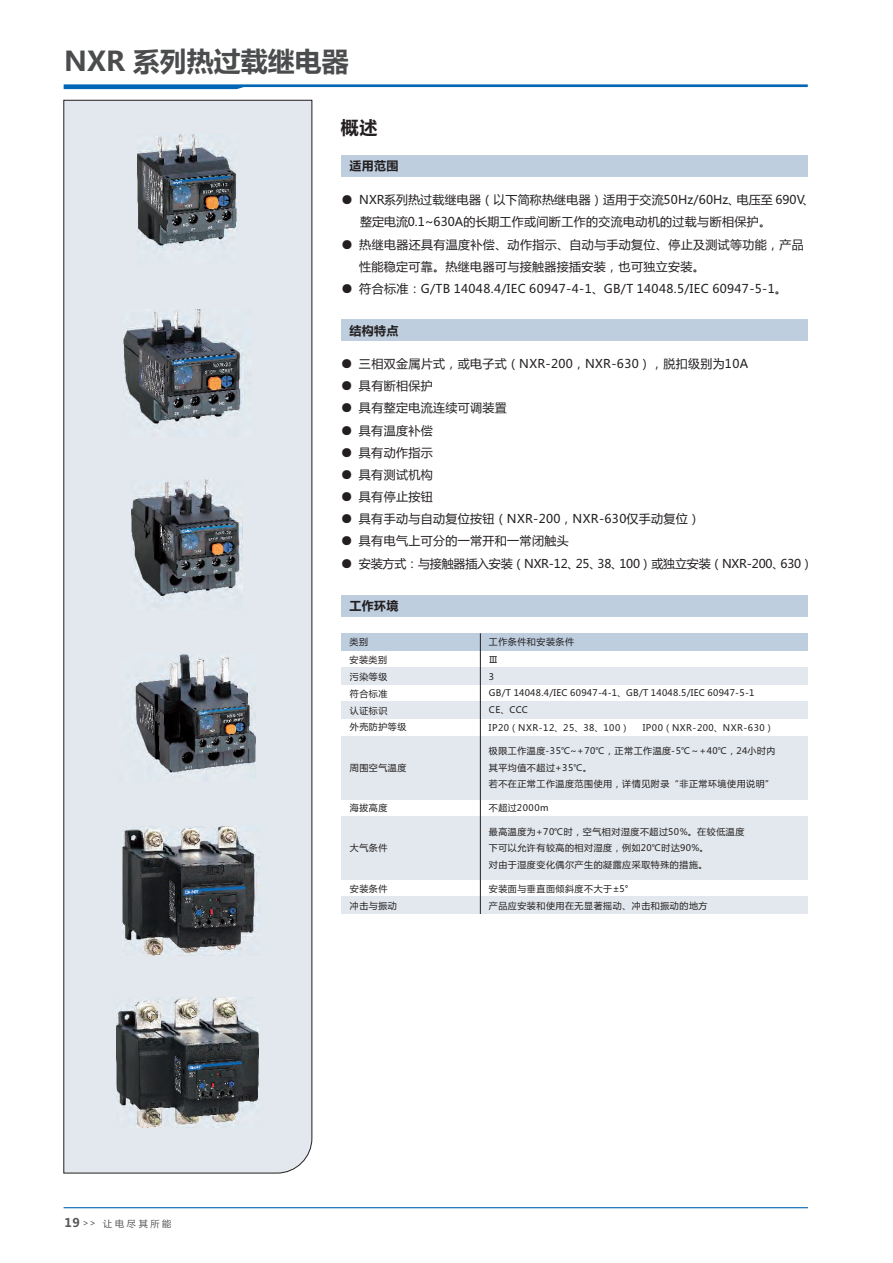
<style>
.page{position:relative;width:893px;height:1263px;background:#fff}
.page>*{position:absolute;margin:0;border:0;box-sizing:border-box;transform-origin:0 0}
.t1{font:700 27px "Microsoft Ya Hei";color:#4b4c4d}
.t2{font:700 18px "Microsoft Ya Hei";color:#231f20}
.t3{font:12px/22.2px "Microsoft Ya Hei";letter-spacing:.03em;color:#231f20}
.t4{font:12px/22.2px "Sim Sun";color:#231f20;text-align:justify}
.t5{font:700 12px "Microsoft Ya Hei";letter-spacing:.03em;color:#231f20}
.t6{font:9.15px "Microsoft Ya Hei";color:#57585a}
.t7{font:9px/16.8px "Microsoft Ya Hei";letter-spacing:.06em;color:#231f20}
.t8{font:9px/17px "Microsoft Ya Hei";letter-spacing:.03em;color:#231f20}
.s1{font-weight:700;font-size:12px}
.s2{font-size:9px}
</style>
<div class="page">
<div style="left:63px;top:100px;width:249px;height:1073px;background:#e2e8ed"></div>
<svg style="left:64px;top:84px;width:744px;height:5px"></svg>
<hr style="left:64px;top:1207px;width:744px;height:1px;background:#0166b3">
<div style="left:341px;top:155px;width:467px;height:21px;background:#becedf"></div>
<div style="left:341px;top:320px;width:467px;height:21px;background:#becedf"></div>
<div style="left:341px;top:595px;width:467px;height:21px;background:#becedf"></div>
<div style="left:341px;top:633px;width:467px;height:17px;background:#becedf"></div>
<div style="left:341px;top:668px;width:467px;height:17px;background:#e2e8ed"></div>
<div style="left:341px;top:702px;width:467px;height:17px;background:#e2e8ed"></div>
<div style="left:341px;top:816px;width:467px;height:64px;background:#e2e8ed"></div>
<div style="left:341px;top:736px;width:467px;height:63px;background:#e2e8ed"></div>
<div style="left:341px;top:897px;width:467px;height:17px;background:#e2e8ed"></div>
<hr style="left:480px;top:633px;width:1px;height:281px;background:#231f20">
<img style="left:137px;top:134px;width:100px;height:130px">
<img style="left:124px;top:309px;width:128px;height:128px">
<img style="left:132px;top:480px;width:111px;height:130px">
<img style="left:120px;top:654px;width:136px;height:128px">
<img style="left:122px;top:826px;width:147px;height:130px">
<img style="left:117px;top:998px;width:142px;height:130px">
<p class="t1" style="left:64px;top:50px;width:286px">NXR 系列热过载继电器</p>
<p class="t2" style="left:341px;top:120px;width:38px">概述</p>
<p class="t5" style="left:349px;top:160px;width:51px">适用范围</p>
<p class="t3" style="left:359px;top:190px;width:457px">NXR系列热过载继电器（以下简称热继电器）适用于交流50Hz/60Hz、电压至 690V、整定电流0.1~630A的长期工作或间断工作的交流电动机的过载与断相保护。<br>热继电器还具有温度补偿、动作指示、自动与手动复位、停止及测试等功能，产品性能稳定可靠。热继电器可与接触器接插安装，也可独立安装。<br>符合标准：G/TB 14048.4/IEC 60947-4-1、GB/T 14048.5/IEC 60947-5-1。</p>
<p class="t4" style="left:341px;top:189px;width:13px">●</p>
<p class="t4" style="left:341px;top:233px;width:13px">●</p>
<p class="t4" style="left:341px;top:277px;width:13px">●</p>
<p class="t5" style="left:349px;top:325px;width:51px">结构特点</p>
<p class="t3" style="left:359px;top:354px;width:455px">三相双金属片式，或电子式（NXR-200，NXR-630），脱扣级别为10A<br>具有断相保护<br>具有整定电流连续可调装置<br>具有温度补偿<br>具有动作指示<br>具有测试机构<br>具有停止按钮<br>具有手动与自动复位按钮（NXR-200，NXR-630仅手动复位）<br>具有电气上可分的一常开和一常闭触头<br>安装方式：与接触器插入安装（NXR-12、25、38、100）或独立安装（NXR-200、630）</p>
<p class="t4" style="left:341px;top:353px;width:13px">● ● ● ● ● ● ● ● ● ●</p>
<p class="t5" style="left:349px;top:600px;width:51px">工作环境</p>
<p class="t7" style="left:349px;top:634px;width:20px">类别</p>
<p class="t7" style="left:489px;top:634px;width:87px">工作条件和安装条件</p>
<p class="t7" style="left:350px;top:669px;width:58px">污染等级<br>符合标准<br>认证标识<br>外壳防护等级</p>
<p class="t7" style="left:349px;top:652px;width:39px">安装类别</p>
<p class="t8" style="left:489px;top:652px;width:267px">Ⅲ<br>3<br>GB/T 14048.4/IEC 60947-4-1、GB/T 14048.5/IEC 60947-5-1<br>CE、CCC<br>IP20（NXR-12、25、38、100）</p>
<p class="t7" style="left:643px;top:720px;width:133px">IP00（NXR-200、NXR-630）</p>
<p class="t6" style="left:64px;top:1219px;width:108px"><span class="s1">19</span> <span class="s2">&gt;&gt;</span> 让 电 尽 其 所 能</p>
<p class="t7" style="left:350px;top:760px;width:58px">周围空气温度</p>
<p class="t7" style="left:350px;top:800px;width:39px">海拔高度</p>
<p class="t7" style="left:350px;top:840px;width:39px">大气条件</p>
<p class="t7" style="left:350px;top:881px;width:49px">安装条件冲击与振动</p>
<p class="t7" style="left:489px;top:743px;width:288px">极限工作温度-35℃~+70℃，正常工作温度-5℃～+40℃，24小时内其平均值不超过+35℃。<br>若不在正常工作温度范围使用，详情见附录“非正常环境使用说明”</p>
<p class="t7" style="left:489px;top:800px;width:61px">不超过2000m</p>
<p class="t7" style="left:489px;top:824px;width:257px">最高温度为+70℃时，空气相对湿度不超过50%。在较低温度下可以允许有较高的相对湿度，例如20℃时达90%。<br>对由于湿度变化偶尔产生的凝露应采取特殊的措施。</p>
<p class="t7" style="left:489px;top:881px;width:220px">安装面与垂直面倾斜度不大于±5°<br>产品应安装和使用在无显著摇动、冲击和振动的地方</p>
</div>
